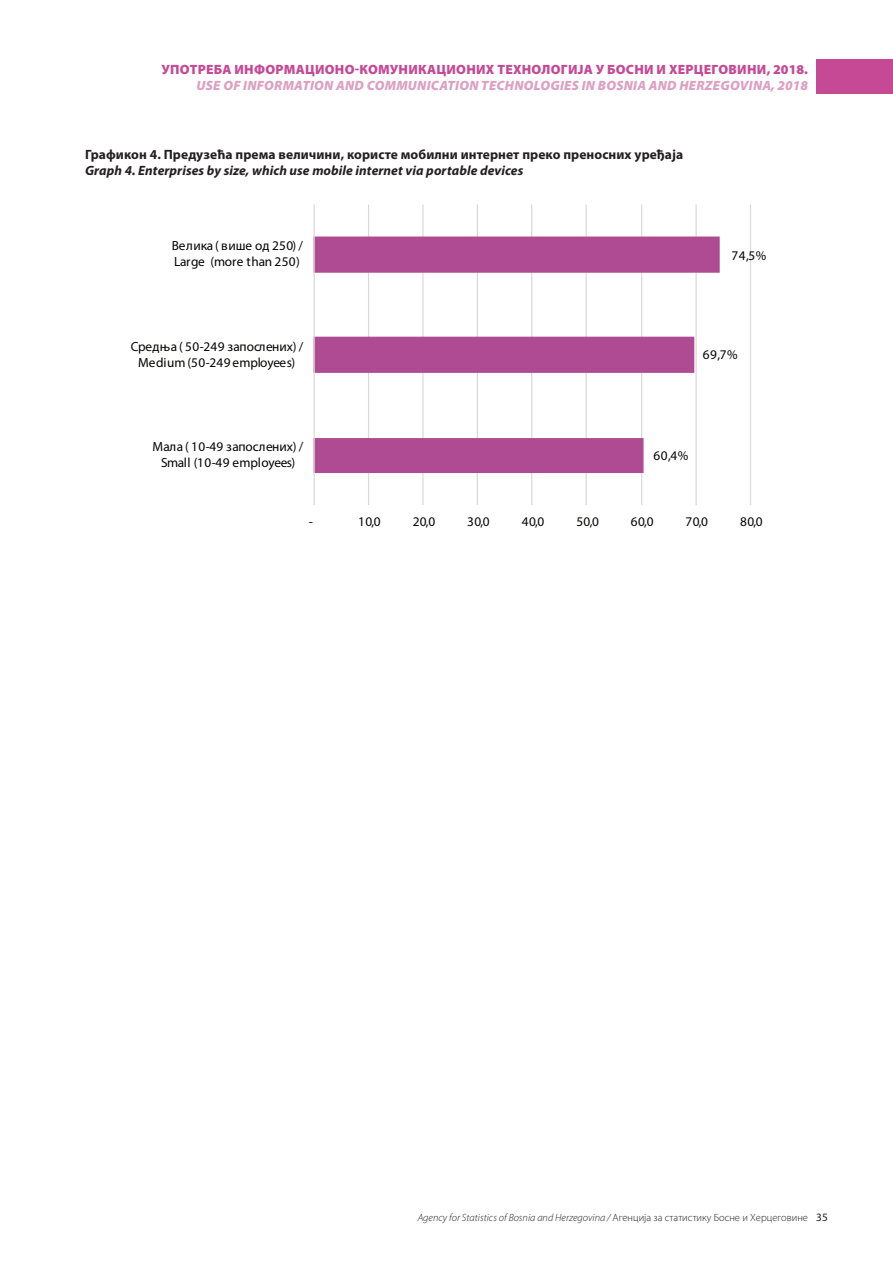
<style>
.page{position:relative;width:893px;height:1263px;background:#fff}
.page>*{position:absolute;margin:0;border:0;box-sizing:border-box;transform-origin:0 0}
.t1{font:700 13.5px "Myriad Pro";letter-spacing:.005em;color:#231f20}
.t2{font:italic 900 13.5px "Myriad Pro";letter-spacing:.02em;color:#dda0c3}
.t3{font:900 13.5px "Myriad Pro";letter-spacing:.02em;color:#c64995}
.t4{font:italic 700 13.5px "Myriad Pro";letter-spacing:.005em;color:#231f20}
.t5{font:13.2px/15.8px "Myriad Pro";letter-spacing:.015em;color:#040503;text-align:center}
.t6{font:13.2px/15.8px "Myriad Pro";letter-spacing:-.005em;color:#040503}
.t7{font:11.25px "Myriad Pro";color:#231f20}
.t8{font:italic 300 10.5px "Myriad Pro";color:#231f20}
.s1{font-style:normal}
</style>
<div class="page">
<div style="left:816px;top:60px;width:77px;height:34px;background:#c64995"></div>
<hr style="left:368px;top:205px;width:1px;height:300px;background:#dad9d8">
<hr style="left:422px;top:205px;width:2px;height:300px;background:#dad9d8">
<hr style="left:477px;top:205px;width:1px;height:300px;background:#dad9d8">
<hr style="left:531px;top:205px;width:1px;height:300px;background:#dad9d8">
<hr style="left:585px;top:205px;width:2px;height:300px;background:#dad9d8">
<hr style="left:641px;top:205px;width:1px;height:300px;background:#dad9d8">
<hr style="left:695px;top:205px;width:2px;height:300px;background:#dad9d8">
<hr style="left:750px;top:205px;width:1px;height:300px;background:#dad9d8">
<svg style="left:315px;top:236px;width:405px;height:237px"></svg>
<hr style="left:314px;top:205px;width:1px;height:300px;background:#dad9d8">
<p class="t3" style="left:162px;top:61px;width:648px">УПОТРЕБА ИНФОРМАЦИОНО-КОМУНИКАЦИОНИХ ТЕХНОЛОГИЈА У БОСНИ И ХЕРЦЕГОВИНИ, 2018.</p>
<p class="t2" style="left:197px;top:78px;width:613px">USE OF INFORMATION AND COMMUNICATION TECHNOLOGIES IN BOSNIA AND HERZEGOVINA, 2018</p>
<p class="t1" style="left:85px;top:146px;width:600px">Графикон 4. Предузећа према величини, користе мобилни интернет преко преносних уређаја</p>
<p class="t4" style="left:85px;top:162px;width:440px">Graph 4. Enterprises by size, which use mobile internet via portable devices</p>
<p class="t6" style="left:172px;top:238px;width:133px">Велика ( више oд 250) /<br>Large (more than 250)</p>
<p class="t5" style="left:731px;top:248px;width:36px">74,5%</p>
<p class="t5" style="left:131px;top:338px;width:174px">Средња ( 50-249 запослених) /<br>Medium (50-249 employees)</p>
<p class="t5" style="left:153px;top:439px;width:152px">Мала ( 10-49 запослених) /<br>Small (10-49 employees)</p>
<p class="t5" style="left:703px;top:347px;width:36px">69,7%</p>
<p class="t5" style="left:653px;top:447px;width:36px">60,4%</p>
<p class="t5" style="left:309px;top:513px;width:6px">-</p>
<p class="t5" style="left:358px;top:513px;width:24px">10,0</p>
<p class="t5" style="left:413px;top:513px;width:24px">20,0</p>
<p class="t5" style="left:467px;top:513px;width:24px">30,0</p>
<p class="t5" style="left:522px;top:513px;width:24px">40,0</p>
<p class="t5" style="left:576px;top:513px;width:24px">50,0</p>
<p class="t5" style="left:631px;top:513px;width:24px">60,0</p>
<p class="t5" style="left:685px;top:513px;width:24px">70,0</p>
<p class="t5" style="left:740px;top:513px;width:24px">80,0</p>
<p class="t8" style="left:418px;top:1211px;width:392px">Agency for Statistics of Bosnia and Herzegovina / <span class="s1">Aгeнциja зa стaтистику Бoснe и Хeрцeгoвинe</span></p>
<p class="t7" style="left:816px;top:1210px;width:13px">35</p>
</div>
